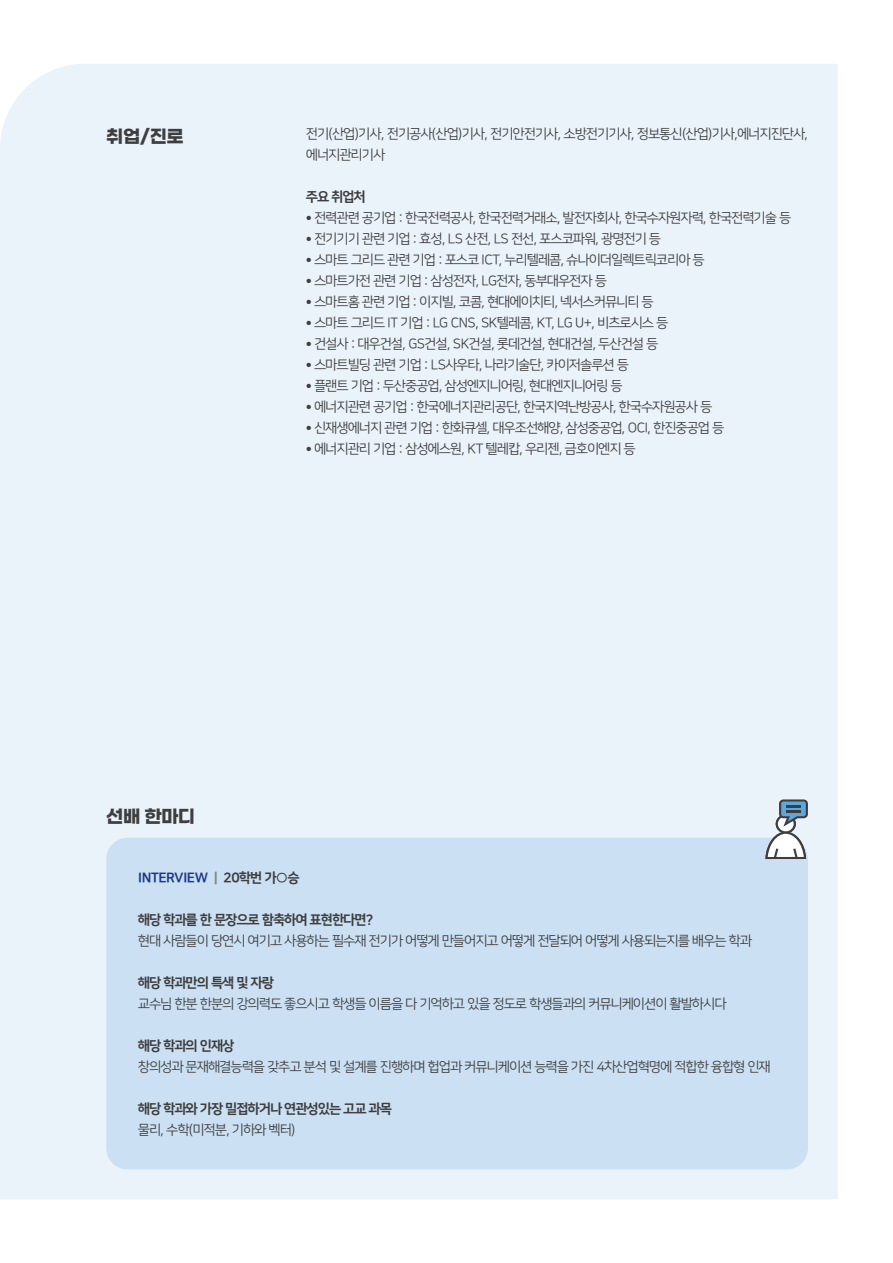
<style>
.page{position:relative;width:893px;height:1263px;background:#fff}
.page>*{position:absolute;margin:0;border:0;box-sizing:border-box;transform-origin:0 0}
.t1{font:700 18px "Gmarket Sans";letter-spacing:-.03em;color:#3e3e3f}
.t2{font:13.5px/21px "Nanum Square OTF ac R";letter-spacing:-.03em;color:#3e3e3f}
.t3{font:13.5px "Nanum Square OTF ac EB";letter-spacing:-.03em;color:#3e3e3f}
.t4{font:13.5px "Nanum Square OTF ac EB";letter-spacing:-.03em;color:#1b388c}
.s1{color:#808285}
.s2{color:#3e3e3f}
</style>
<div class="page">
<div style="left:0;top:64px;width:838px;height:1135px;background:#eaf2fa"></div>
<div style="left:106px;top:838px;width:702px;height:331px;background:#cbe0f3;border-radius:21px"></div>
<svg style="left:765px;top:799px;width:43px;height:60px;background:#b4c0c9"></svg>
<p class="t1" style="left:106px;top:126px;width:79px">취업/진로</p>
<p class="t2" style="left:306px;top:124px;width:503px">전기(산업)기사, 전기공사(산업)기사, 전기안전기사, 소방전기기사, 정보통신(산업)기사,에너지진단사, 에너지관리기사</p>
<p class="t3" style="left:306px;top:190px;width:61px">주요 취업처</p>
<p class="t2" style="left:306px;top:208px;width:486px"><sup>●</sup> 전력관련 공기업 : 한국전력공사, 한국전력거래소, 발전자회사, 한국수자원자력, 한국전력기술 등</p>
<p class="t2" style="left:306px;top:229px;width:356px"><sup>●</sup> 전기기기 관련 기업 : 효성, LS 산전, LS 전선, 포스코파워, 광명전기 등</p>
<p class="t2" style="left:306px;top:250px;width:400px"><sup>●</sup> 스마트 그리드 관련 기업 : 포스코 ICT, 누리텔레콤, 슈나이더일렉트릭코리아 등</p>
<p class="t2" style="left:306px;top:271px;width:302px"><sup>●</sup> 스마트가전 관련 기업 : 삼성전자, LG전자, 동부대우전자 등</p>
<p class="t2" style="left:306px;top:292px;width:349px"><sup>●</sup> 스마트홈 관련 기업 : 이지빌, 코콤, 현대에이치티, 넥서스커뮤니티 등</p>
<p class="t2" style="left:306px;top:313px;width:363px"><sup>●</sup> 스마트 그리드 IT 기업 : LG CNS, SK텔레콤, KT, LG U+, 비츠로시스 등</p>
<p class="t2" style="left:306px;top:334px;width:353px"><sup>●</sup> 건설사 : 대우건설, GS건설, SK건설, 롯데건설, 현대건설, 두산건설 등</p>
<p class="t2" style="left:306px;top:355px;width:324px"><sup>●</sup> 스마트빌딩 관련 기업 : LS사우타, 나라기술단, 카이저솔루션 등</p>
<p class="t2" style="left:306px;top:376px;width:318px"><sup>●</sup> 플랜트 기업 : 두산중공업, 삼성엔지니어링, 현대엔지니어링 등</p>
<p class="t2" style="left:306px;top:397px;width:407px"><sup>●</sup> 에너지관련 공기업 : 한국에너지관리공단, 한국지역난방공사, 한국수자원공사 등</p>
<p class="t2" style="left:306px;top:418px;width:419px"><sup>●</sup> 신재생에너지 관련 기업 : 한화큐셀, 대우조선해양, 삼성중공업, OCI, 한진중공업 등</p>
<p class="t2" style="left:306px;top:439px;width:331px"><sup>●</sup> 에너지관리 기업 : 삼성에스원, KT 텔레캅, 우리젠, 금호이엔지 등</p>
<p class="t1" style="left:106px;top:807px;width:90px">선배 한마디</p>
<p class="t4" style="left:138px;top:870px;width:163px">INTERVIEW <span class="s1">|</span> <span class="s2">20학번 가○승</span></p>
<p class="t3" style="left:138px;top:912px;width:237px">해당 학과를 한 문장으로 함축하여 표현한다면?</p>
<p class="t2" style="left:138px;top:930px;width:615px">현대 사람들이 당연시 여기고 사용하는 필수재 전기가 어떻게 만들어지고 어떻게 전달되어 어떻게 사용되는지를 배우는 학과</p>
<p class="t3" style="left:138px;top:975px;width:137px">해당 학과만의 특색 및 자랑</p>
<p class="t2" style="left:138px;top:993px;width:590px">교수님 한분 한분의 강의력도 좋으시고 학생들 이름을 다 기억하고 있을 정도로 학생들과의 커뮤니케이션이 활발하시다</p>
<p class="t3" style="left:138px;top:1038px;width:97px">해당 학과의 인재상</p>
<p class="t2" style="left:138px;top:1056px;width:634px">창의성과 문재해결능력을 갖추고 분석 및 설계를 진행하며 헙업과 커뮤니케이션 능력을 가진 4차산업혁명에 적합한 융합형 인재</p>
<p class="t3" style="left:138px;top:1101px;width:255px">해당 학과와 가장 밀접하거나 연관성있는 고교 과목</p>
<p class="t2" style="left:138px;top:1119px;width:159px">물리, 수학(미적분, 기하와 벡터)</p>
</div>
